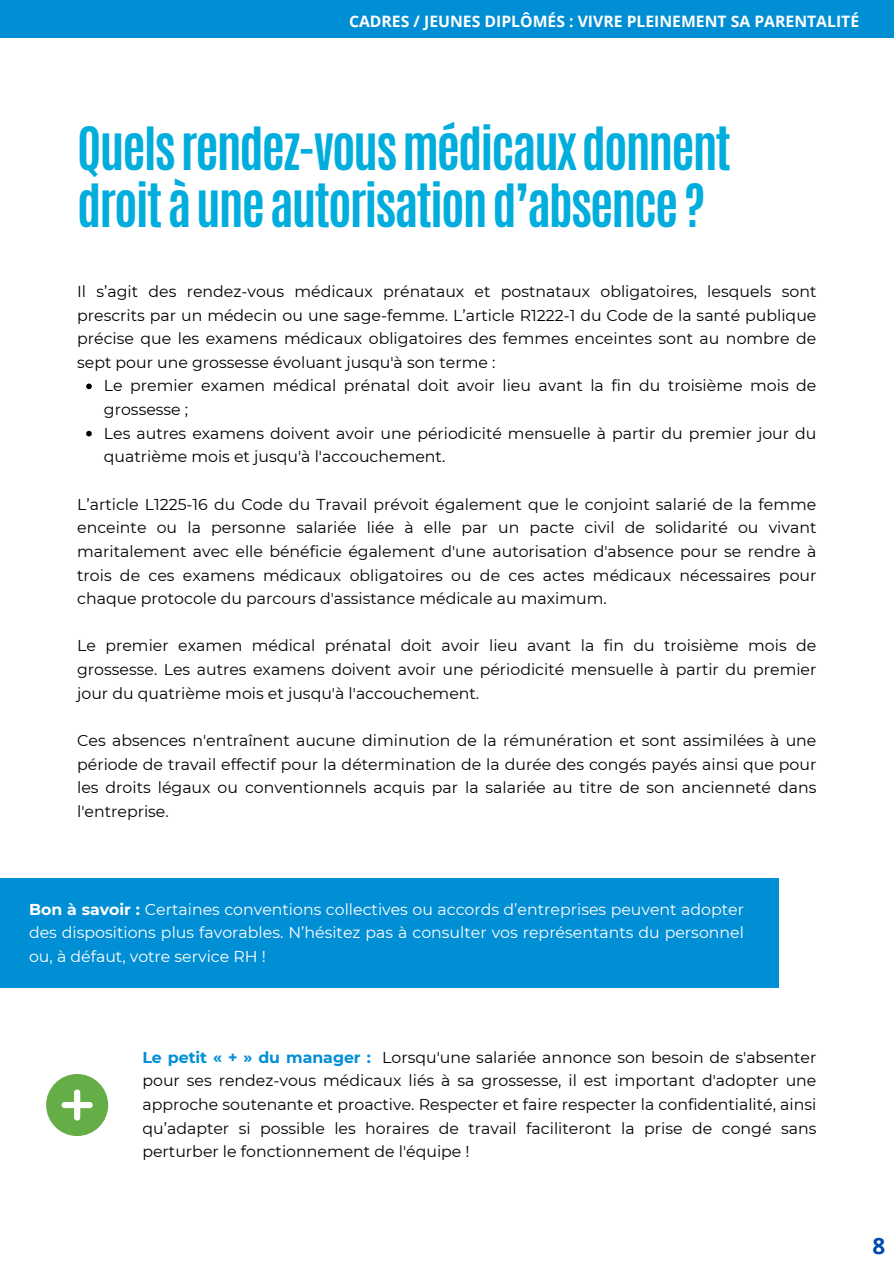
<style>
.page{position:relative;width:894px;height:1264px;background:#fff}
.page>*{position:absolute;margin:0;border:0;box-sizing:border-box;transform-origin:0 0}
.t1{font:700 49.8px/56.2px "Antonio";letter-spacing:-.04em;color:#00addd}
.t2{font:700 22.5px "Open Sans";color:#004aad}
.t3{font:15.75px/23.7px "Montserrat";color:#000;text-align:justify}
.t4{font:15.75px/23.7px "Montserrat";color:#fff;text-align:justify}
.t5{font:700 15.75px "Open Sans";color:#fff}
.s1{font-weight:700}
.s2{font-weight:700;color:#008ed4}
</style>
<div class="page">
<div style="left:0;top:0;width:893px;height:38px;background:#008ed4"></div>
<svg style="left:86px;top:383px;width:6px;height:6px"></svg>
<svg style="left:86px;top:431px;width:6px;height:5px"></svg>
<div style="left:0;top:878px;width:778px;height:109px;background:#008ed4"></div>
<svg style="left:46px;top:1074px;width:62px;height:61px"></svg>
<p class="t5" style="left:349px;top:10px;width:511px">CADRES / JEUNES DIPLÔMÉS : VIVRE PLEINEMENT SA PARENTALITÉ</p>
<p class="t1" style="left:77px;top:121px;width:655px">Quelsrendez-vousmédicauxdonnent droitàuneautorisationd’absence?</p>
<h3 class="t3" style="left:77px;top:279px;width:740px">Il s’agit des rendez-vous médicaux prénataux et postnataux obligatoires, lesquels sont prescrits par un médecin ou une sage-femme. L’article R1222-1 du Code de la santé publique précise que les examens médicaux obligatoires des femmes enceintes sont au nombre de sept pour une grossesse évoluant jusqu'à son terme :</h3>
<h1 class="t3" style="left:104px;top:374px;width:713px">Le premier examen médical prénatal doit avoir lieu avant la fin du troisième mois de grossesse ;</h1>
<p class="t3" style="left:104px;top:421px;width:713px">Les autres examens doivent avoir une périodicité mensuelle à partir du premier jour du quatrième mois et jusqu'à l'accouchement.</p>
<p class="t3" style="left:77px;top:492px;width:740px">L’article L1225-16 du Code du Travail prévoit également que le conjoint salarié de la femme enceinte ou la personne salariée liée à elle par un pacte civil de solidarité ou vivant maritalement avec elle bénéficie également d'une autorisation d'absence pour se rendre à trois de ces examens médicaux obligatoires ou de ces actes médicaux nécessaires pour chaque protocole du parcours d'assistance médicale au maximum.</p>
<p class="t3" style="left:77px;top:634px;width:740px">Le premier examen médical prénatal doit avoir lieu avant la fin du troisième mois de grossesse. Les autres examens doivent avoir une périodicité mensuelle à partir du premier jour du quatrième mois et jusqu'à l'accouchement.</p>
<p class="t3" style="left:77px;top:728px;width:740px">Ces absences n'entraînent aucune diminution de la rémunération et sont assimilées à une période de travail effectif pour la détermination de la durée des congés payés ainsi que pour les droits légaux ou conventionnels acquis par la salariée au titre de son ancienneté dans l'entreprise.</p>
<p class="t4" style="left:29px;top:897px;width:716px"><span class="s1">Bon à savoir :</span> Certaines conventions collectives ou accords d’entreprises peuvent adopter des dispositions plus favorables. N’hésitez pas à consulter vos représentants du personnel ou, à défaut, votre service RH !</p>
<p class="t3" style="left:142px;top:1045px;width:675px"><span class="s2">Le petit « + » du manager :</span> Lorsqu'une salariée annonce son besoin de s'absenter pour ses rendez-vous médicaux liés à sa grossesse, il est important d'adopter une approche soutenante et proactive. Respecter et faire respecter la confidentialité, ainsi qu’adapter si possible les horaires de travail faciliteront la prise de congé sans perturber le fonctionnement de l'équipe !</p>
<h2 class="t2" style="left:872px;top:1229px;width:14px">8</h2>
</div>
